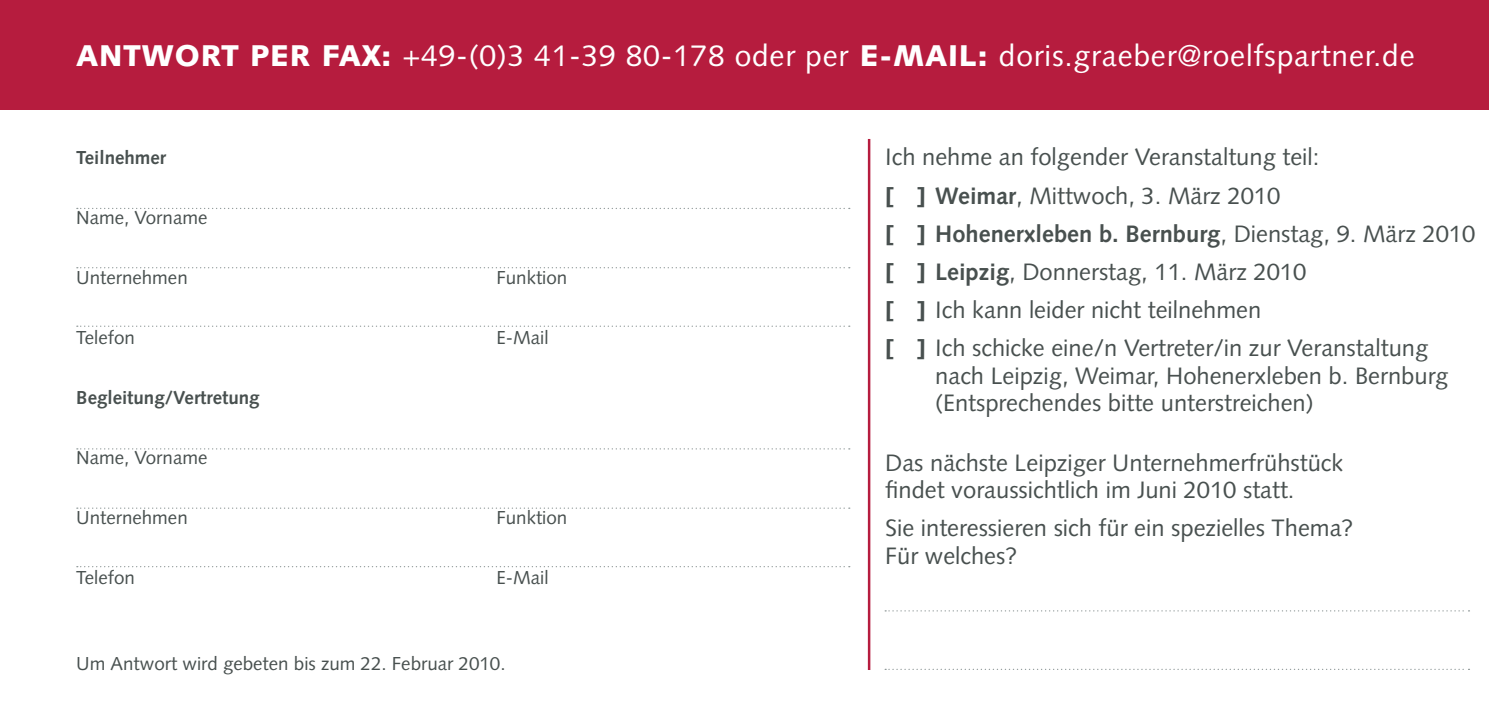
<style>
.page{position:relative;width:1489px;height:709px;background:#fff}
.page>*{position:absolute;margin:0;border:0;box-sizing:border-box;transform-origin:0 0}
.t1{font:30px "Syntax";letter-spacing:.025em;color:#fff}
.t2{font:23.75px/38px "Syntax";color:#48504f}
.t3{font:18.75px "Syntax";color:#48504f}
.t4{font:700 18.75px "Syntax";color:#48504f}
.s1{font-weight:900}
.s2{font-weight:700}
</style>
<div class="page">
<div style="left:0;top:0;width:1488px;height:110px;background:#b61c3e"></div>
<svg style="left:77px;top:208px;width:772px;height:1px"></svg>
<svg style="left:77px;top:448px;width:772px;height:1px"></svg>
<svg style="left:77px;top:267px;width:772px;height:1px"></svg>
<svg style="left:77px;top:507px;width:772px;height:2px"></svg>
<svg style="left:77px;top:325px;width:772px;height:2px"></svg>
<svg style="left:77px;top:566px;width:772px;height:1px"></svg>
<hr style="left:867px;top:139px;width:3px;height:531px;background:#b61c3e">
<svg style="left:885px;top:610px;width:584px;height:1px"></svg>
<svg style="left:885px;top:668px;width:584px;height:2px"></svg>
<p class="t1" style="left:76px;top:38px;width:1339px"><span class="s1">ANTWORT PER FAX:</span> +49-(0)3 41-39 80-178 oder per <span class="s1">E-MAIL:</span> doris.graeber@roelfspartner.de</p>
<p class="t4" style="left:76px;top:147px;width:91px">Teilnehmer</p>
<p class="t3" style="left:76px;top:206px;width:133px">Name, Vorname</p>
<p class="t3" style="left:76px;top:266px;width:113px">Unternehmen</p>
<p class="t3" style="left:496px;top:266px;width:72px">Funktion</p>
<p class="t3" style="left:76px;top:326px;width:60px">Telefon</p>
<p class="t3" style="left:496px;top:326px;width:54px">E-Mail</p>
<p class="t4" style="left:76px;top:387px;width:185px">Begleitung/Vertretung</p>
<p class="t3" style="left:76px;top:446px;width:133px">Name, Vorname</p>
<p class="t3" style="left:76px;top:506px;width:113px">Unternehmen</p>
<p class="t3" style="left:496px;top:506px;width:72px">Funktion</p>
<p class="t3" style="left:76px;top:566px;width:60px">Telefon</p>
<p class="t3" style="left:496px;top:566px;width:54px">E-Mail</p>
<p class="t3" style="left:76px;top:652px;width:431px">Um Antwort wird gebeten bis zum 22. Februar 2010.</p>
<p class="t2" style="left:885px;top:138px;width:591px">Ich nehme an folgender Veranstaltung teil:<br><span class="s1">[ ]</span> <span class="s2">Weimar</span>, Mittwoch, 3. März 2010<br><span class="s1">[ ]</span> <span class="s2">Hohenerxleben b. Bernburg</span>, Dienstag, 9. März 2010 <span class="s1">[ ]</span> <span class="s2">Leipzig</span>, Donnerstag, 11. März 2010<br><span class="s1">[ ]</span> Ich kann leider nicht teilnehmen<br><span class="s1">[ ]</span> Ich schicke eine/n Vertreter/in zur Veranstaltung</p>
<p class="t2" style="left:935px;top:362px;width:514px;line-height:27.5px">nach Leipzig, Weimar, Hohenerxleben b. Bernburg (Entsprechendes bitte unterstreichen)</p>
<p class="t2" style="left:885px;top:449px;width:459px;line-height:27.5px">Das nächste Leipziger Unternehmerfrühstück findet voraussichtlich im Juni 2010 statt.</p>
<p class="t2" style="left:885px;top:514px;width:469px;line-height:27.5px">Sie interessieren sich für ein spezielles Thema?<br>Für welches?</p>
</div>
